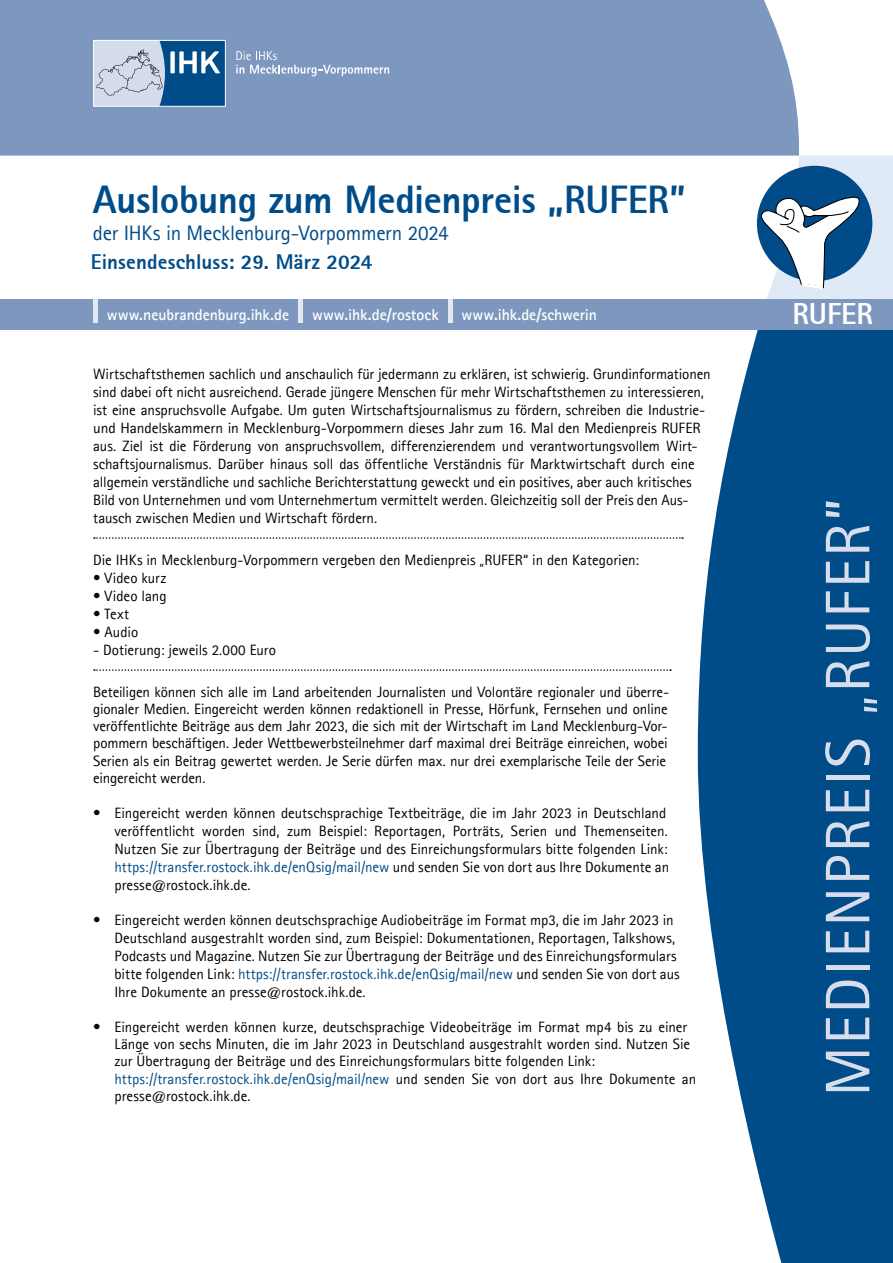
<style>
.page{position:relative;width:893px;height:1263px;background:#fff}
.page>*{position:absolute;margin:0;border:0;box-sizing:border-box;transform-origin:0 0}
.t1{font:63px "Agfa Rotis Sans Serif";letter-spacing:.03em;color:#d8ddeb}
.t2{font:800 39px "Agfa Rotis Sans Serif";letter-spacing:-.01em;color:#004c89}
.t3{font:800 29.85px "Agfa Rotis Sans Serif";letter-spacing:-.005em;color:#fff}
.t4{font:21px "Agfa Rotis Sans Serif";letter-spacing:-.01em;color:#004c89}
.t5{font:800 21px "Agfa Rotis Sans Serif";letter-spacing:.005em;color:#004c89}
.t6{font:700 15.9px "Agfa Rotis Sans Serif";color:#fff}
.t7{font:15px/18px "Agfa Rotis Sans Serif";letter-spacing:-.005em;color:#000}
.s1{color:#004c89}
</style>
<div class="page">
<div style="left:0;top:0;width:799px;height:156px;background:#7d97be"></div>
<svg style="left:698px;top:330px;width:195px;height:933px;fill:#004c89"></svg>
<div style="left:0;top:299px;width:893px;height:31px;background:#7d97be"></div>
<div style="left:93px;top:299px;width:5px;height:24px;background:#e5e8f1"></div>
<hr style="left:299px;top:299px;width:4px;height:24px;background:#e5e8f1">
<hr style="left:448px;top:299px;width:4px;height:24px;background:#e5e8f1">
<svg style="left:761px;top:156px;width:132px;height:143px"></svg>
<svg style="left:236px;top:51px;width:153px;height:25px;background:#90a6c7"></svg>
<svg style="left:95px;top:42px;width:129px;height:63px;background:#7b9dbf"></svg>
<div style="left:93px;top:40px;width:133px;height:67px;border:1px solid #fff"></div>
<svg style="left:94px;top:537px;width:589px;height:2px"></svg>
<svg style="left:94px;top:669px;width:577px;height:2px"></svg>
<h2 class="t2" style="left:93px;top:175px;width:595px">Auslobung zum Medienpreis „RUFER”</h2>
<h3 class="t4" style="left:93px;top:220px;width:357px">der IHKs in Mecklenburg-Vorpommern 2024</h3>
<h3 class="t5" style="left:91px;top:248px;width:283px">Einsendeschluss: 29. März 2024</h3>
<p class="t6" style="left:107px;top:304px;width:184px">www.neubrandenburg.ihk.de</p>
<p class="t6" style="left:312px;top:304px;width:128px">www.ihk.de/rostock</p>
<p class="t6" style="left:462px;top:304px;width:137px">www.ihk.de/schwerin</p>
<h3 class="t3" style="left:792px;top:295px;width:82px">RUFER</h3>
<p class="t7" style="left:93px;top:365px;width:619px">Wirtschaftsthemen sachlich und anschaulich für jedermann zu erklären, ist schwierig. Grundinformationen sind dabei oft nicht ausreichend. Gerade jüngere Menschen für mehr Wirtschaftsthemen zu interessieren, ist eine anspruchsvolle Aufgabe. Um guten Wirtschaftsjournalismus zu fördern, schreiben die Industrie&shy;und Handelskammern in Mecklenburg-Vorpommern dieses Jahr zum 16. Mal den Medienpreis RUFER aus. Ziel ist die Förderung von anspruchsvollem, differenzierendem und verantwortungsvollem Wirt&shy;schaftsjournalismus. Darüber hinaus soll das öffentliche Verständnis für Marktwirtschaft durch eine allgemein verständliche und sachliche Berichterstattung geweckt und ein positives, aber auch kritisches Bild von Unternehmen und vom Unternehmertum vermittelt werden. Gleichzeitig soll der Preis den Aus&shy;tausch zwischen Medien und Wirtschaft fördern.</p>
<p class="t7" style="left:93px;top:551px;width:547px">Die IHKs in Mecklenburg-Vorpommern vergeben den Medienpreis „RUFER“ in den Kategorien:</p>
<p class="t7" style="left:93px;top:569px;width:75px">• Video kurz</p>
<p class="t7" style="left:93px;top:587px;width:75px">• Video lang</p>
<p class="t7" style="left:93px;top:605px;width:37px">• Text</p>
<p class="t7" style="left:93px;top:623px;width:47px">• Audio</p>
<p class="t7" style="left:93px;top:641px;width:184px">- Dotierung: jeweils 2.000 Euro</p>
<p class="t7" style="left:93px;top:683px;width:578px;line-height:17.2px">Beteiligen können sich alle im Land arbeitenden Journalisten und Volontäre regionaler und überre&shy;gionaler Medien. Eingereicht werden können redaktionell in Presse, Hörfunk, Fernsehen und online veröffentlichte Beiträge aus dem Jahr 2023, die sich mit der Wirtschaft im Land Mecklenburg-Vor&shy;pommern beschäftigen. Jeder Wettbewerbsteilnehmer darf maximal drei Beiträge einreichen, wobei Serien als ein Beitrag gewertet werden. Je Serie dürfen max. nur drei exemplarische Teile der Serie eingereicht werden.</p>
<p class="t7" style="left:114px;top:804px;width:556px;text-indent:-21px">• Eingereicht werden können deutschsprachige Textbeiträge, die im Jahr 2023 in Deutschland veröffentlicht worden sind, zum Beispiel: Reportagen, Porträts, Serien und Themenseiten.<br>Nutzen Sie zur Übertragung der Beiträge und des Einreichungsformulars bitte folgenden Link: <span class="s1">https://transfer.rostock.ihk.de/enQsig/mail/new</span> und senden Sie von dort aus Ihre Dokumente an presse@rostock.ihk.de.</p>
<p class="t7" style="left:114px;top:911px;width:567px;text-indent:-21px">• Eingereicht werden können deutschsprachige Audiobeiträge im Format mp3, die im Jahr 2023 in Deutschland ausgestrahlt worden sind, zum Beispiel: Dokumentationen, Reportagen, Talkshows, Podcasts und Magazine. Nutzen Sie zur Übertragung der Beiträge und des Einreichungsformulars bitte folgenden Link: <span class="s1">https://transfer.rostock.ihk.de/enQsig/mail/new</span> und senden Sie von dort aus Ihre Dokumente an presse@rostock.ihk.de.</p>
<p class="t7" style="left:114px;top:1018px;width:583px;line-height:17.2px;text-indent:-21px">• Eingereicht werden können kurze, deutschsprachige Videobeiträge im Format mp4 bis zu einer Länge von sechs Minuten, die im Jahr 2023 in Deutschland ausgestrahlt worden sind. Nutzen Sie zur Übertragung der Beiträge und des Einreichungsformulars bitte folgenden Link: <span class="s1">https://transfer.rostock.ihk.de/enQsig/mail/new</span> und senden Sie von dort aus Ihre Dokumente an presse@rostock.ihk.de.</p>
<h1 class="t1" style="left:810px;top:1096px;width:600px;rotate:-90deg">MEDIENPREIS „RUFER”</h1>
</div>
